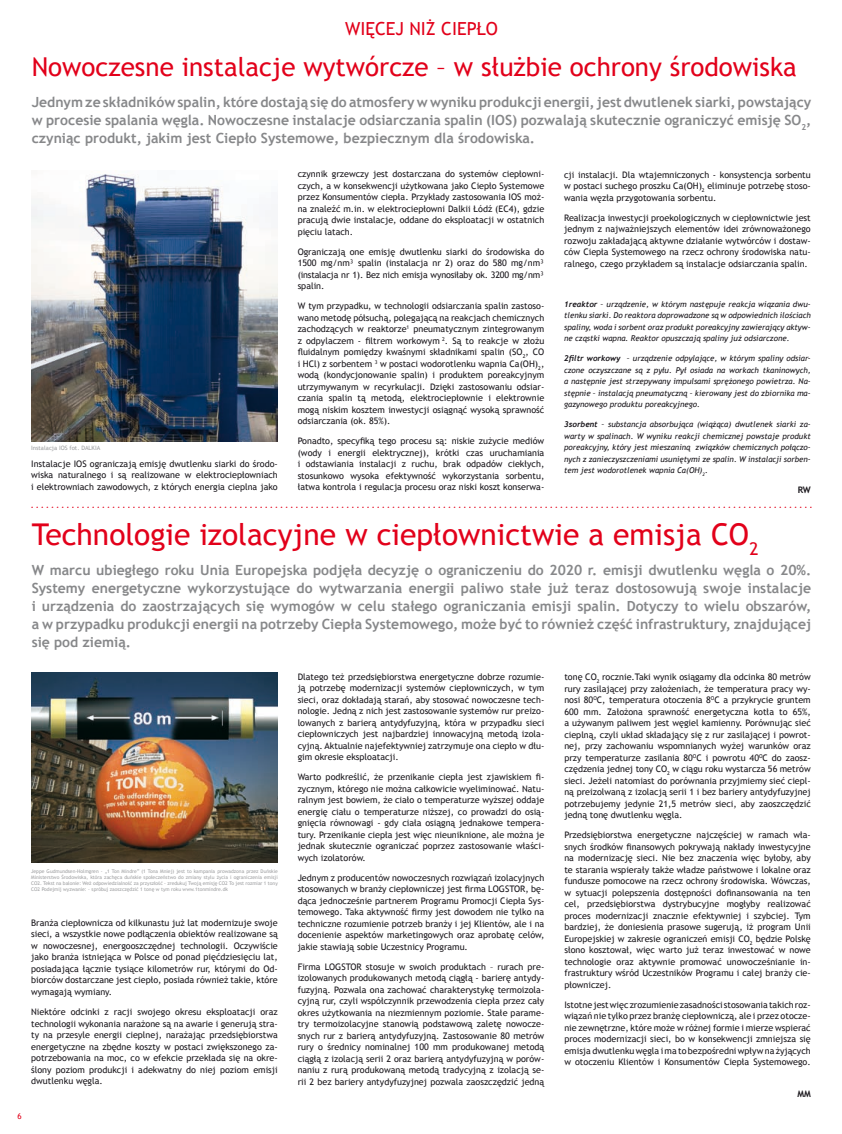
<style>
.page{position:relative;width:842px;height:1134px;background:#fff}
.page>*{position:absolute;margin:0;border:0;box-sizing:border-box;transform-origin:0 0}
.t1{font:30px "Trebuchet MS";color:#e2001a}
.t2{font:26px "Trebuchet MS";color:#e2001a}
.t3{font:18px "Trebuchet MS";color:#e2001a}
.t4{font:700 14px/18px "Trebuchet MS";color:#87888a;text-align:justify}
.t5{font:9px/11.5px "Trebuchet MS";color:#1a171c;text-align:justify}
.t6{font:700 9px "Trebuchet MS";color:#1a171c}
.t7{font:italic 8px/11.5px "Trebuchet MS";color:#1a171c;text-align:justify}
.t8{font:8px "Trebuchet MS";color:#e2001a}
.t9{font:6px "Trebuchet MS";color:#9d9ea0}
.t10{font:5px/6px "Trebuchet MS";color:#9d9ea0;text-align:justify}
.s1{font-family:"Trebuchet";font-weight:700}
</style>
<div class="page">
<svg style="left:32px;top:507px;width:779px;height:1px"></svg>
<img style="left:31px;top:174px;width:247px;height:267px">
<img style="left:31px;top:672px;width:247px;height:191px">
<h3 class="t3" style="left:345px;top:18px;width:154px">WIĘCEJ NIŻ CIEPŁO</h3>
<h2 class="t2" style="left:32px;top:51px;width:767px">Nowoczesne instalacje wytwórcze – w służbie ochrony środowiska</h2>
<p class="t4" style="left:32px;top:93px;width:781px">Jednym ze składników spalin, które dostają się do atmosfery w wyniku produkcji energii, jest dwutlenek siarki, powstający w procesie spalania węgla. Nowoczesne instalacje odsiarczania spalin (IOS) pozwalają skutecznie ograniczyć emisję SO<sub>2</sub>, czyniąc produkt, jakim jest Ciepło Systemowe, bezpiecznym dla środowiska.</p>
<p class="t9" style="left:31px;top:445px;width:71px">Instalacja IOS fot. DALKIA</p>
<p class="t5" style="left:31px;top:458px;width:248px">Instalacje IOS ograniczają emisję dwutlenku siarki do środo&shy;wiska naturalnego i są realizowane w elektrociepłowniach i elektrowniach zawodowych, z których energia cieplna jako</p>
<p class="t5" style="left:298px;top:168px;width:248px">czynnik grzewczy jest dostarczana do systemów ciepłowni&shy;czych, a w konsekwencji użytkowana jako Ciepło Systemowe przez Konsumentów ciepła. Przykłady zastosowania IOS moż&shy;na znaleźć m.in. w elektrociepłowni Dalkii Łódź (EC4), gdzie pracują dwie instalacje, oddane do eksploatacji w ostatnich pięciu latach.</p>
<p class="t5" style="left:298px;top:246px;width:248px">Ograniczają one emisję dwutlenku siarki do środowiska do 1500 mg/nm³ spalin (instalacja nr 2) oraz do 580 mg/nm³ (instalacja nr 1). Bez nich emisja wynosiłaby ok. 3200 mg/nm³ spalin.</p>
<p class="t5" style="left:298px;top:300px;width:248px">W tym przypadku, w technologii odsiarczania spalin zastoso&shy;wano metodę półsuchą, polegającą na reakcjach chemicznych zachodzących w reaktorze<sup>1</sup> pneumatycznym zintegrowanym z odpylaczem - filtrem workowym <sup>2</sup>. Są to reakcje w złożu fluidalnym pomiędzy kwaśnymi składnikami spalin (SO<sub>2</sub>, CO i HCl) z sorbentem <sup>3</sup> w postaci wodorotlenku wapnia Ca(OH)<sub>2</sub>, wodą (kondycjonowanie spalin) i produktem poreakcyjnym utrzymywanym w recyrkulacji. Dzięki zastosowaniu odsiar&shy;czania spalin tą metodą, elektrociepłownie i elektrownie mogą niskim kosztem inwestycji osiągnąć wysoką sprawność odsiarczania (ok. 85%).</p>
<p class="t5" style="left:298px;top:435px;width:248px">Ponadto, specyfiką tego procesu są: niskie zużycie mediów (wody i energii elektrycznej), krótki czas uruchamiania i odstawiania instalacji z ruchu, brak odpadów ciekłych, stosunkowo wysoka efektywność wykorzystania sorbentu, łatwa kontrola i regulacja procesu oraz niski koszt konserwa-</p>
<p class="t5" style="left:564px;top:169px;width:248px">cji instalacji. Dla wtajemniczonych - konsystencja sorbentu w postaci suchego proszku Ca(OH)<sub>2</sub> eliminuje potrzebę stoso&shy;wania węzła przygotowania sorbentu.</p>
<p class="t5" style="left:564px;top:212px;width:248px">Realizacja inwestycji proekologicznych w ciepłownictwie jest jednym z najważniejszych elementów idei zrównoważonego rozwoju zakładającą aktywne działanie wytwórców i dostaw&shy;ców Ciepła Systemowego na rzecz ochrony środowiska natu&shy;ralnego, czego przykładem są instalacje odsiarczania spalin.</p>
<p class="t7" style="left:564px;top:298px;width:248px"><span class="s1">1reaktor</span> – urządzenie, w którym następuje reakcja wiązania dwu&shy;tlenku siarki. Do reaktora doprowadzone są w odpowiednich ilościach spaliny, woda i sorbent oraz produkt poreakcyjny zawierający aktyw&shy;ne cząstki wapna. Reaktor opuszczają spaliny już odsiarczone.</p>
<p class="t7" style="left:564px;top:353px;width:248px"><span class="s1">2filtr workowy</span> – urządzenie odpylające, w którym spaliny odsiar&shy;czone oczyszczane są z pyłu. Pył osiada na workach tkaninowych, a następnie jest strzepywany impulsami sprężonego powietrza. Na&shy;stępnie – instalacją pneumatyczną – kierowany jest do zbiornika ma&shy;gazynowego produktu poreakcyjnego.</p>
<p class="t7" style="left:564px;top:419px;width:248px"><span class="s1">3sorbent</span> – substancja absorbująca (wiążąca) dwutlenek siarki za&shy;warty w spalinach. W wyniku reakcji chemicznej powstaje produkt poreakcyjny, który jest mieszaniną związków chemicznych połączo&shy;nych z zanieczyszczeniami usuniętymi ze spalin. W instalacji sorben&shy;tem jest wodorotlenek wapnia Ca(OH)<sub>2</sub>.</p>
<p class="t6" style="left:798px;top:484px;width:15px">RW</p>
<p class="t8" style="left:17px;top:1111px;width:6px">6</p>
<h1 class="t1" style="left:32px;top:517px;width:728px">Technologie izolacyjne w ciepłownictwie a emisja CO<sub>2</sub></h1>
<p class="t4" style="left:32px;top:561px;width:781px">W marcu ubiegłego roku Unia Europejska podjęła decyzję o ograniczeniu do 2020 r. emisji dwutlenku węgla o 20%.<br>Systemy energetyczne wykorzystujące do wytwarzania energii paliwo stałe już teraz dostosowują swoje instalacje i urządzenia do zaostrzających się wymogów w celu stałego ograniczania emisji spalin. Dotyczy to wielu obszarów, a w przypadku produkcji energii na potrzeby Ciepła Systemowego, może być to również część infrastruktury, znajdującej się pod ziemią.</p>
<p class="t10" style="left:31px;top:868px;width:248px">Jeppe Gudmundsen-Holmgren - „1 Ton Mindre” (1 Tona Mniej) jest to kampania prowadzona przez Duńskie Ministerstwo Środowiska, która zachęca duńskie społeczeństwo do zmiany stylu życia i ograniczenia emisji CO2. Tekst na balonie: Weź odpowiedzialność za przyszłość - zredukuj Twoją emisję CO2 To jest rozmiar 1 tony CO2 Podejmij wyzwanie: - spróbuj zaoszczędzić 1 tonę w tym roku www.1tonmindre.dk</p>
<p class="t5" style="left:31px;top:917px;width:248px">Branża ciepłownicza od kilkunastu już lat modernizuje swoje sieci, a wszystkie nowe podłączenia obiektów realizowane są w nowoczesnej, energooszczędnej technologii. Oczywiście jako branża istniejąca w Polsce od ponad pięćdziesięciu lat, posiadająca łącznie tysiące kilometrów rur, którymi do Od&shy;biorców dostarczane jest ciepło, posiada również takie, które wymagają wymiany.</p>
<p class="t5" style="left:31px;top:1006px;width:248px">Niektóre odcinki z racji swojego okresu eksploatacji oraz technologii wykonania narażone są na awarie i generują stra&shy;ty na przesyle energii cieplnej, narażając przedsiębiorstwa energetyczne na zbędne koszty w postaci zwiększonego za&shy;potrzebowania na moc, co w efekcie przekłada się na okre&shy;ślony poziom produkcji i adekwatny do niej poziom emisji dwutlenku węgla.</p>
<p class="t5" style="left:298px;top:671px;width:248px">Dlatego też przedsiębiorstwa energetyczne dobrze rozumie&shy;ją potrzebę modernizacji systemów ciepłowniczych, w tym sieci, oraz dokładają starań, aby stosować nowoczesne tech&shy;nologie. Jedną z nich jest zastosowanie systemów rur preizo&shy;lowanych z barierą antydyfuzyjną, która w przypadku sieci ciepłowniczych jest najbardziej innowacyjną metodą izola&shy;cyjną. Aktualnie najefektywniej zatrzymuje ona ciepło w dłu&shy;gim okresie eksploatacji.</p>
<p class="t5" style="left:298px;top:771px;width:248px">Warto podkreślić, że przenikanie ciepła jest zjawiskiem fi&shy;zycznym, którego nie można całkowicie wyeliminować. Natu&shy;ralnym jest bowiem, że ciało o temperaturze wyższej oddaje energię ciału o temperaturze niższej, co prowadzi do osią&shy;gnięcia równowagi - gdy ciała osiągną jednakowe tempera&shy;tury. Przenikanie ciepła jest więc nieuniknione, ale można je jednak skutecznie ograniczać poprzez zastosowanie właści&shy;wych izolatorów.</p>
<p class="t5" style="left:298px;top:872px;width:248px">Jednym z producentów nowoczesnych rozwiązań izolacyjnych stosowanych w branży ciepłowniczej jest firma LOGSTOR, bę&shy;dąca jednocześnie partnerem Programu Promocji Ciepła Sys&shy;temowego. Taka aktywność firmy jest dowodem nie tylko na techniczne rozumienie potrzeb branży i jej Klientów, ale i na docenienie aspektów marketingowych oraz aprobatę celów, jakie stawiają sobie Uczestnicy Programu.</p>
<p class="t5" style="left:298px;top:961px;width:248px">Firma LOGSTOR stosuje w swoich produktach – rurach pre&shy;izolowanych produkowanych metodą ciągłą - barierę antydy&shy;fuzyjną. Pozwala ona zachować charakterystykę termoizola&shy;cyjną rur, czyli współczynnik przewodzenia ciepła przez cały okres użytkowania na niezmiennym poziomie. Stałe parame&shy;try termoizolacyjne stanowią podstawową zaletę nowocze&shy;snych rur z barierą antydyfuzyjną. Zastosowanie 80 metrów rury o średnicy nominalnej 100 mm produkowanej metodą ciągłą z izolacją serii 2 oraz barierą antydyfuzyjną w porów&shy;naniu z rurą produkowaną metodą tradycyjną z izolacją se&shy;rii 2 bez bariery antydyfuzyjnej pozwala zaoszczędzić jedną</p>
<p class="t5" style="left:564px;top:671px;width:248px">tonę CO<sub>2</sub> rocznie.Taki wynik osiągamy dla odcinka 80 metrów rury zasilającej przy założeniach, że temperatura pracy wy&shy;nosi 80<sup>O</sup>C, temperatura otoczenia 8<sup>O</sup>C a przykrycie gruntem 600 mm. Założona sprawność energetyczna kotła to 65%, a używanym paliwem jest węgiel kamienny. Porównując sieć cieplną, czyli układ składający się z rur zasilającej i powrot&shy;nej, przy zachowaniu wspomnianych wyżej warunków oraz przy temperaturze zasilania 80<sup>O</sup>C i powrotu 40<sup>O</sup>C do zaosz&shy;czędzenia jednej tony CO<sub>2</sub> w ciągu roku wystarcza 56 metrów sieci. Jeżeli natomiast do porównania przyjmiemy sieć ciepl&shy;ną preizolwaną z izolacją serii 1 i bez bariery antydyfuzyjnej potrzebujemy jedynie 21,5 metrów sieci, aby zaoszczędzić jedną tonę dwutlenku węgla.</p>
<p class="t5" style="left:564px;top:829px;width:248px">Przedsiębiorstwa energetyczne najczęściej w ramach wła&shy;snych środków finansowych pokrywają nakłady inwestycyjne na modernizację sieci. Nie bez znaczenia więc byłoby, aby te starania wspierały także władze państwowe i lokalne oraz fundusze pomocowe na rzecz ochrony środowiska. Wówczas, w sytuacji polepszenia dostępności dofinansowania na ten cel, przedsiębiorstwa dystrybucyjne mogłyby realizować proces modernizacji znacznie efektywniej i szybciej. Tym bardziej, że doniesienia prasowe sugerują, iż program Unii Europejskiej w zakresie ograniczeń emisji CO<sub>2</sub> będzie Polskę słono kosztował, więc warto już teraz inwestować w nowe technologie oraz aktywnie promować unowocześnianie in&shy;frastruktury wśród Uczestników Programu i całej branży cie&shy;płowniczej.</p>
<p class="t5" style="left:564px;top:999px;width:248px">Istotne jest więc zrozumienie zasadności stosowania takich roz&shy;wiązań nie tylko przez branżę ciepłowniczą, ale i przez otocze&shy;nie zewnętrzne, które może w różnej formie i mierze wspierać proces modernizacji sieci, bo w konsekwencji zmniejsza się emisja dwutlenku węgla i ma to bezpośredni wpływ na żyjących w otoczeniu Klientów i Konsumentów Ciepła Systemowego.</p>
<p class="t6" style="left:797px;top:1088px;width:15px">MM</p>
</div>
